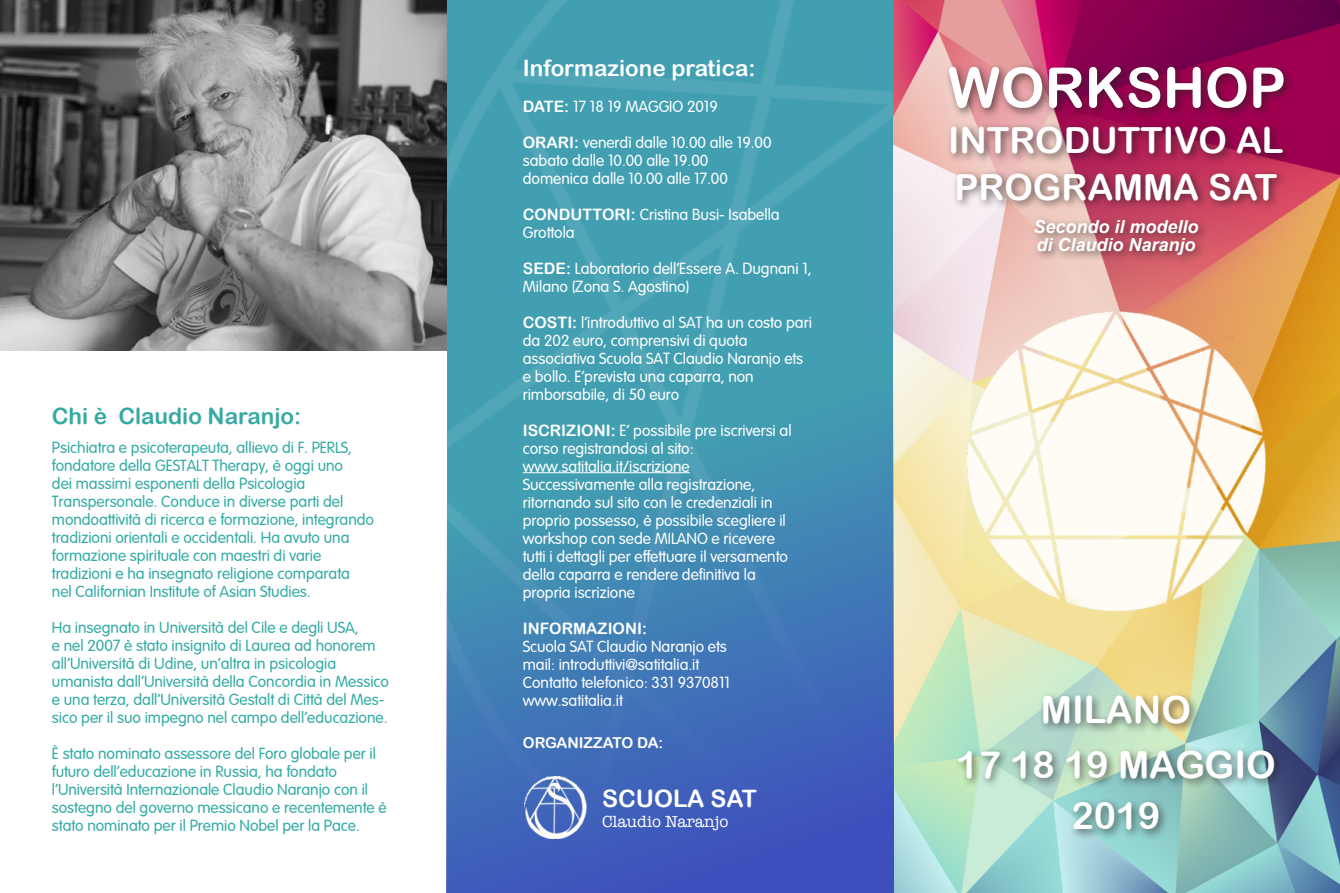
<style>
.page{position:relative;width:1340px;height:893px;background:#fff}
.page>*{position:absolute;margin:0;border:0;box-sizing:border-box;transform-origin:0 0}
.t1{font:55.5px "Arial Rounded MT Bold";color:#fff}
.t2{font:37.5px "Arial Rounded MT Bold";color:#fff}
.t3{font:36px "Arial Rounded MT Bold";color:#fff}
.t4{font:24px "Arial Rounded MT Bold";color:#fff}
.t5{font:22.5px "Arial Rounded MT Bold";color:#fff}
.t6{font:22.5px "Arial Rounded MT Bold";color:#37a9a4}
.t7{font:italic 700 18px "Arial";color:#fff}
.t8{font:16.5px "American Typewriter";color:#fff}
.t9{font:15.75px/18px "Arial Rounded";color:#33aba5}
.t10{font:15.75px/18px "Arial Rounded";color:#fff}
.t11{font:15.75px "Arial Rounded MT Bold";color:#fff}
.t12{font:15px "Arial Rounded MT Bold";color:#fff}
.s1{font-family:"Arial Rounded MT Bold"}
</style>
<div class="page">
<img style="left:893px;top:0;width:446px;height:893px">
<div style="left:943px;top:62px;width:351px;height:57px;background:#231f20;opacity:.65"></div>
<div style="left:945px;top:121px;width:348px;height:43px;background:#231f20;opacity:.65"></div>
<div style="left:951px;top:168px;width:336px;height:43px;background:#231f20;opacity:.65"></div>
<div style="left:1029px;top:216px;width:179px;height:49px;background:#231f20;opacity:.65"></div>
<div style="left:1038px;top:690px;width:161px;height:44px;background:#231f20;opacity:.65"></div>
<div style="left:953px;top:746px;width:331px;height:43px;background:#231f20;opacity:.65"></div>
<div style="left:1069px;top:797px;width:99px;height:43px;background:#231f20;opacity:.65"></div>
<img style="left:922px;top:287px;width:387px;height:347px">
<svg style="left:446px;top:0;width:447px;height:893px;background:#428bb4"></svg>
<img style="left:0;top:0;width:446px;height:351px">
<hr style="left:523px;top:472px;width:166px;height:1px;background:#fff">
<img style="left:524px;top:777px;width:71px;height:61px">
<p class="t6" style="left:52px;top:403px;width:251px">Chi è Claudio Naranjo:</p>
<p class="t9" style="left:52px;top:437px;width:301px">Psichiatra e psicoterapeuta, allievo di F. PERLS,</p>
<p class="t9" style="left:52px;top:455px;width:292px">fondatore della GESTALT Therapy, è oggi uno</p>
<p class="t9" style="left:52px;top:473px;width:255px">dei massimi esponenti della Psicologia</p>
<p class="t9" style="left:52px;top:491px;width:293px">Transpersonale. Conduce in diverse parti del</p>
<p class="t9" style="left:52px;top:509px;width:323px">mondoattività di ricerca e formazione, integrando</p>
<p class="t9" style="left:52px;top:527px;width:299px">tradizioni orientali e occidentali. Ha avuto una</p>
<p class="t9" style="left:52px;top:545px;width:271px">formazione spirituale con maestri di varie</p>
<p class="t9" style="left:52px;top:563px;width:299px">tradizioni e ha insegnato religione comparata</p>
<p class="t9" style="left:52px;top:581px;width:260px">nel Californian Institute of Asian Studies.</p>
<p class="t9" style="left:52px;top:617px;width:308px">Ha insegnato in Università del Cile e degli USA,</p>
<p class="t9" style="left:52px;top:635px;width:325px">e nel 2007 è stato insignito di Laurea ad honorem all’Università di Udine, un’altra in psicologia</p>
<p class="t9" style="left:52px;top:671px;width:338px">umanista dall’Università della Concordia in Messico e una terza, dall’Università Gestalt di Città del Mes&shy;sico per il suo impegno nel campo dell’educazione.</p>
<p class="t9" style="left:52px;top:743px;width:325px">È stato nominato assessore del Foro globale per il futuro dell’educazione in Russia, ha fondato</p>
<p class="t9" style="left:52px;top:779px;width:318px">l’Università Internazionale Claudio Naranjo con il</p>
<p class="t9" style="left:52px;top:797px;width:336px">sostegno del governo messicano e recentemente è stato nominato per il Premio Nobel per la Pace.</p>
<p class="t5" style="left:523px;top:55px;width:234px">Informazione pratica:</p>
<p class="t10" style="left:523px;top:96px;width:196px"><span class="s1">DATE:</span> 17 18 19 MAGGIO 2019</p>
<p class="t10" style="left:523px;top:132px;width:250px"><span class="s1">ORARI:</span> venerdì dalle 10.00 alle 19.00</p>
<p class="t10" style="left:523px;top:150px;width:187px">sabato dalle 10.00 alle 19.00</p>
<p class="t10" style="left:523px;top:168px;width:206px">domenica dalle 10.00 alle 17.00</p>
<p class="t10" style="left:523px;top:204px;width:258px"><span class="s1">CONDUTTORI:</span> Cristina Busi- Isabella</p>
<p class="t10" style="left:523px;top:222px;width:53px">Grottola</p>
<p class="t10" style="left:523px;top:258px;width:290px"><span class="s1">SEDE:</span> Laboratorio dell’Essere A. Dugnani 1,<br>Milano (Zona S. Agostino)</p>
<p class="t10" style="left:523px;top:312px;width:290px"><span class="s1">COSTI:</span> l’introduttivo al SAT ha un costo pari da 202 euro, comprensivi di quota</p>
<p class="t10" style="left:523px;top:348px;width:282px">associativa Scuola SAT Claudio Naranjo ets</p>
<p class="t10" style="left:523px;top:366px;width:232px">e bollo. E’prevista una caparra, non</p>
<p class="t10" style="left:523px;top:384px;width:158px">rimborsabile, di 50 euro</p>
<p class="t10" style="left:523px;top:420px;width:270px"><span class="s1">ISCRIZIONI:</span> E’ possibile pre iscriversi al</p>
<p class="t10" style="left:523px;top:438px;width:172px">corso registrandosi al sito:</p>
<p class="t10" style="left:523px;top:456px;width:168px">www.satitalia.it/iscrizione</p>
<p class="t10" style="left:523px;top:474px;width:234px">Successivamente alla registrazione,</p>
<p class="t10" style="left:523px;top:492px;width:251px">ritornando sul sito con le credenziali in</p>
<p class="t10" style="left:523px;top:510px;width:264px">proprio possesso, è possibile scegliere il</p>
<p class="t10" style="left:523px;top:528px;width:254px">workshop con sede MILANO e ricevere</p>
<p class="t10" style="left:523px;top:546px;width:266px">tutti i dettagli per effettuare il versamento</p>
<p class="t10" style="left:523px;top:564px;width:234px">della caparra e rendere definitiva la</p>
<p class="t10" style="left:523px;top:582px;width:114px">propria iscrizione</p>
<p class="t11" style="left:523px;top:619px;width:126px">INFORMAZIONI:</p>
<p class="t10" style="left:523px;top:636px;width:205px">Scuola SAT Claudio Naranjo ets</p>
<p class="t10" style="left:523px;top:654px;width:178px">mail: introduttivi@satitalia.it</p>
<p class="t10" style="left:523px;top:672px;width:209px">Contatto telefonico: 331 9370811</p>
<p class="t10" style="left:523px;top:690px;width:101px">www.satitalia.it</p>
<p class="t12" style="left:523px;top:734px;width:142px">ORGANIZZATO DA:</p>
<p class="t4" style="left:602px;top:784px;width:156px">SCUOLA SAT</p>
<p class="t8" style="left:602px;top:808px;width:128px">Claudio Naranjo</p>
<p class="t1" style="left:947px;top:55px;width:339px">WORKSHOP</p>
<p class="t3" style="left:948px;top:119px;width:337px">INTRODUTTIVO AL</p>
<p class="t3" style="left:954px;top:165px;width:324px">PROGRAMMA SAT</p>
<p class="t7" style="left:1033px;top:215px;width:167px">Secondo il modello</p>
<p class="t7" style="left:1036px;top:233px;width:161px">di Claudio Naranjo</p>
<p class="t2" style="left:1040px;top:687px;width:152px">MILANO</p>
<p class="t2" style="left:956px;top:742px;width:321px">17 18 19 MAGGIO</p>
<p class="t2" style="left:1071px;top:793px;width:91px">2019</p>
</div>
